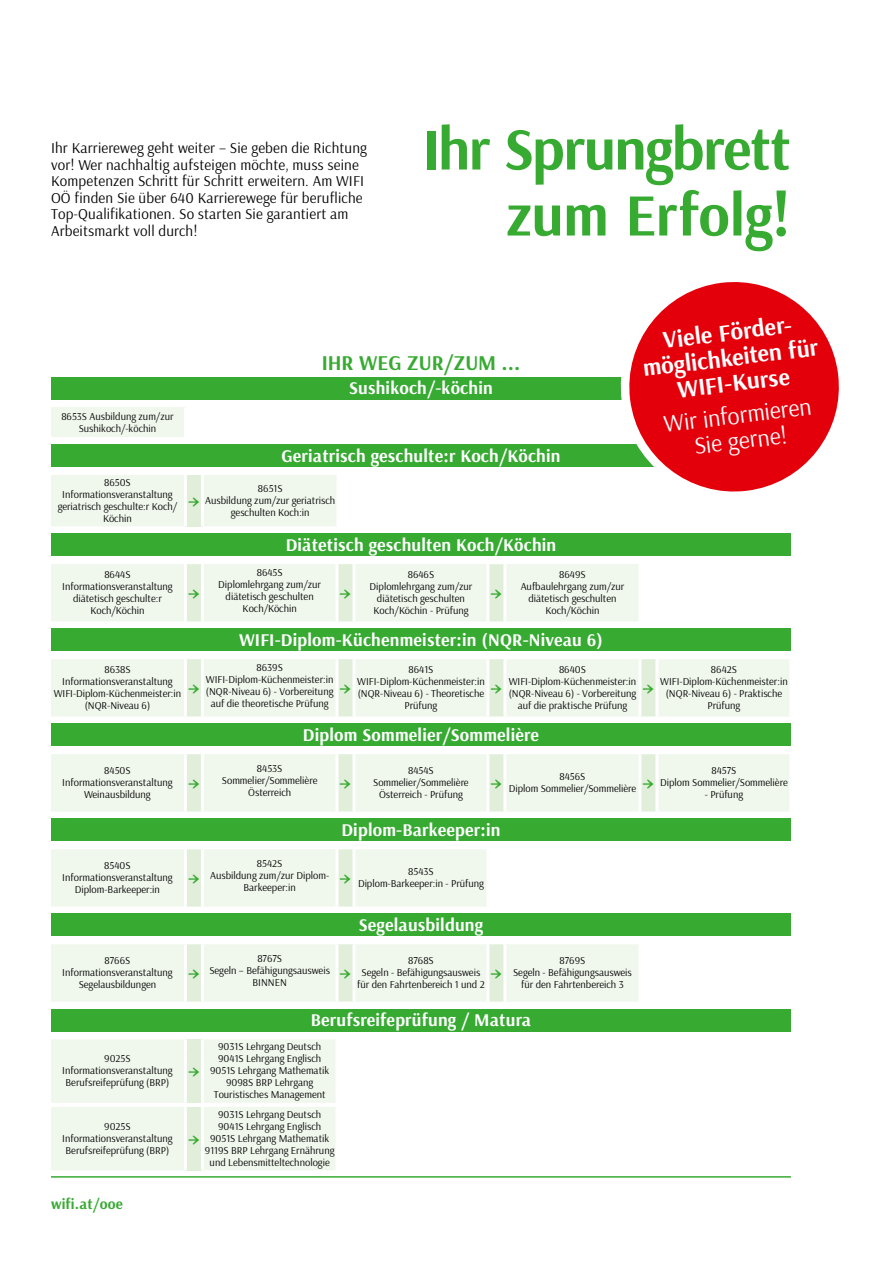
<style>
.page{position:relative;width:893px;height:1263px;background:#fff}
.page>*{position:absolute;margin:0;border:0;box-sizing:border-box;transform-origin:0 0}
.t1{font:700 60px/66px "Arsenal";letter-spacing:-.02em;color:#37aa32;text-align:right}
.t2{font:700 24px/25.5px "Arsenal";color:#fff;text-align:center}
.t3{font:24px/25.5px "Arsenal";color:#fff;text-align:center}
.t4{font:700 21px "Arsenal";color:#37aa32}
.t5{font:700 18px "Arsenal Two";letter-spacing:.01em;color:#fff}
.t6{font:700 18px "Arsenal";color:#37aa32}
.t7{font:15px/16.5px "Arsenal";letter-spacing:.01em;color:#000}
.t8{font:700 15px "Arsenal";letter-spacing:.01em;color:#37aa32}
.t9{font:10.5px/12px "Arsenal";color:#000;text-align:center}
</style>
<div class="page">
<div style="left:51px;top:377px;width:740px;height:22px;background:#37aa32"></div>
<div style="left:51px;top:445px;width:740px;height:22px;background:#37aa32"></div>
<div style="left:51px;top:534px;width:740px;height:22px;background:#37aa32"></div>
<div style="left:51px;top:629px;width:740px;height:22px;background:#37aa32"></div>
<div style="left:51px;top:724px;width:740px;height:22px;background:#37aa32"></div>
<div style="left:51px;top:819px;width:740px;height:22px;background:#37aa32"></div>
<div style="left:51px;top:914px;width:740px;height:22px;background:#37aa32"></div>
<div style="left:51px;top:1009px;width:740px;height:22px;background:#37aa32"></div>
<div style="left:51px;top:407px;width:134px;height:30px;background:#f0f7ec"></div>
<hr style="left:184px;top:407px;width:3px;height:15px;background:#fff">
<hr style="left:184px;top:422px;width:3px;height:15px;background:#fff">
<div style="left:51px;top:475px;width:285px;height:51px;background:#f0f7ec"></div>
<hr style="left:184px;top:475px;width:3px;height:15px;background:#fff">
<hr style="left:201px;top:475px;width:3px;height:15px;background:#fff">
<hr style="left:184px;top:490px;width:3px;height:36px;background:#fff">
<hr style="left:201px;top:490px;width:3px;height:36px;background:#fff">
<svg style="left:51px;top:564px;width:587px;height:57px;background:#eff6ea"></svg>
<hr style="left:184px;top:564px;width:3px;height:57px;background:#fff">
<hr style="left:201px;top:564px;width:3px;height:57px;background:#fff">
<hr style="left:335px;top:564px;width:3px;height:57px;background:#fff">
<hr style="left:352px;top:564px;width:3px;height:57px;background:#fff">
<hr style="left:486px;top:564px;width:3px;height:57px;background:#fff">
<hr style="left:503px;top:564px;width:3px;height:57px;background:#fff">
<svg style="left:51px;top:659px;width:738px;height:57px;background:#eef6ea"></svg>
<hr style="left:184px;top:659px;width:3px;height:57px;background:#fff">
<hr style="left:201px;top:659px;width:3px;height:57px;background:#fff">
<hr style="left:335px;top:659px;width:3px;height:57px;background:#fff">
<hr style="left:352px;top:659px;width:3px;height:57px;background:#fff">
<hr style="left:486px;top:659px;width:3px;height:57px;background:#fff">
<hr style="left:503px;top:659px;width:3px;height:57px;background:#fff">
<hr style="left:638px;top:659px;width:3px;height:57px;background:#fff">
<hr style="left:655px;top:659px;width:3px;height:57px;background:#fff">
<svg style="left:51px;top:754px;width:738px;height:57px;background:#eef6ea"></svg>
<hr style="left:184px;top:754px;width:3px;height:57px;background:#fff">
<hr style="left:201px;top:754px;width:3px;height:57px;background:#fff">
<hr style="left:335px;top:754px;width:3px;height:57px;background:#fff">
<hr style="left:352px;top:754px;width:3px;height:57px;background:#fff">
<hr style="left:486px;top:754px;width:3px;height:57px;background:#fff">
<hr style="left:503px;top:754px;width:3px;height:57px;background:#fff">
<hr style="left:638px;top:754px;width:3px;height:57px;background:#fff">
<hr style="left:655px;top:754px;width:3px;height:57px;background:#fff">
<div style="left:51px;top:849px;width:435px;height:57px;background:#f0f7ec"></div>
<hr style="left:184px;top:849px;width:3px;height:57px;background:#fff">
<hr style="left:201px;top:849px;width:3px;height:57px;background:#fff">
<hr style="left:335px;top:849px;width:3px;height:57px;background:#fff">
<hr style="left:352px;top:849px;width:3px;height:57px;background:#fff">
<div style="left:51px;top:944px;width:587px;height:58px;background:#f0f7ec"></div>
<hr style="left:184px;top:944px;width:3px;height:58px;background:#fff">
<hr style="left:201px;top:944px;width:3px;height:58px;background:#fff">
<hr style="left:335px;top:944px;width:3px;height:58px;background:#fff">
<hr style="left:352px;top:944px;width:3px;height:58px;background:#fff">
<hr style="left:486px;top:944px;width:3px;height:58px;background:#fff">
<hr style="left:503px;top:944px;width:3px;height:58px;background:#fff">
<svg style="left:51px;top:1039px;width:285px;height:131px;background:#eff6eb"></svg>
<hr style="left:184px;top:1107px;width:3px;height:15px;background:#fff">
<hr style="left:184px;top:1122px;width:3px;height:48px;background:#fff">
<hr style="left:201px;top:1107px;width:3px;height:15px;background:#fff">
<hr style="left:335px;top:1107px;width:3px;height:15px;background:#fff">
<hr style="left:201px;top:1122px;width:3px;height:48px;background:#fff">
<hr style="left:335px;top:1122px;width:3px;height:48px;background:#fff">
<hr style="left:51px;top:1176px;width:740px;height:2px;background:#37aa32">
<svg style="left:619px;top:282px;width:220px;height:210px;fill:#e3000b"></svg>
<p class="t7" style="left:51px;top:139px;width:318px">Ihr Karriereweg geht weiter – Sie geben die Richtung vor! Wer nachhaltig aufsteigen möchte, muss seine Kompetenzen Schritt für Schritt erweitern. Am WIFI OÖ finden Sie über 640 Karrierewege für berufliche Top-Qualifikationen. So starten Sie garantiert am Arbeitsmarkt voll durch!</p>
<h1 class="t1" style="left:422px;top:115px;width:370px">Ihr Sprungbrett zum Erfolg!</h1>
<p class="t9" style="left:61px;top:410px;width:114px">8653S Ausbildung zum/zur<br>Sushikoch/-köchin</p>
<p class="t9" style="left:58px;top:476px;width:121px">8650S<br>Informationsveranstaltung geriatrisch geschulte:r Koch/<br>Köchin</p>
<p class="t9" style="left:62px;top:568px;width:112px">8644S<br>Informationsveranstaltung diätetisch geschulte:r<br>Koch/Köchin</p>
<p class="t9" style="left:54px;top:663px;width:129px">8638S<br>Informationsveranstaltung<br>WIFI-Diplom-Küchenmeister:in (NQR-Niveau 6)</p>
<h3 class="t4" style="left:322px;top:348px;width:200px">IHR WEG ZUR/ZUM ...</h3>
<h3 class="t5" style="left:349px;top:377px;width:145px">Sushikoch/-köchin</h3>
<h3 class="t5" style="left:281px;top:444px;width:281px">Geriatrisch geschulte:r Koch/Köchin</h3>
<h3 class="t6" style="left:188px;top:488px;width:14px">→</h3>
<p class="t9" style="left:205px;top:482px;width:132px">8651S<br>Ausbildung zum/zur geriatrisch geschulten Koch:in</p>
<h3 class="t5" style="left:286px;top:533px;width:272px">Diätetisch geschulten Koch/Köchin</h3>
<h3 class="t6" style="left:188px;top:580px;width:14px">→</h3>
<p class="t9" style="left:218px;top:566px;width:104px">8645S<br>Diplomlehrgang zum/zur diätetisch geschulten<br>Koch/Köchin</p>
<p class="t9" style="left:521px;top:568px;width:105px">8649S<br>Aufbaulehrgang zum/zur diätetisch geschulten<br>Koch/Köchin</p>
<h3 class="t5" style="left:239px;top:628px;width:365px">WIFI-Diplom-Küchenmeister:in (NQR-Niveau 6)</h3>
<p class="t9" style="left:370px;top:568px;width:104px">8646S<br>Diplomlehrgang zum/zur diätetisch geschulten<br>Koch/Köchin - Prüfung</p>
<h3 class="t6" style="left:339px;top:580px;width:14px">→</h3>
<h3 class="t6" style="left:490px;top:580px;width:14px">→</h3>
<h2 class="t2" style="left:638px;top:330px;width:178px;rotate:-7deg">Viele Förder&shy;möglichkeiten für<br>WIFI-Kurse</h2>
<h2 class="t3" style="left:662px;top:411px;width:150px;rotate:-7deg">Wir informieren<br>Sie gerne!</h2>
<p class="t9" style="left:206px;top:661px;width:129px">8639S<br>WIFI-Diplom-Küchenmeister:in (NQR-Niveau 6) - Vorbereitung auf die theoretische Prüfung</p>
<p class="t9" style="left:357px;top:663px;width:129px">8641S<br>WIFI-Diplom-Küchenmeister:in (NQR-Niveau 6) - Theoretische<br>Prüfung</p>
<p class="t9" style="left:509px;top:663px;width:129px">8640S<br>WIFI-Diplom-Küchenmeister:in (NQR-Niveau 6) - Vorbereitung auf die praktische Prüfung</p>
<p class="t9" style="left:660px;top:663px;width:129px">8642S<br>WIFI-Diplom-Küchenmeister:in (NQR-Niveau 6) - Praktische<br>Prüfung</p>
<h3 class="t6" style="left:188px;top:675px;width:14px">→</h3>
<h3 class="t6" style="left:339px;top:675px;width:14px">→</h3>
<h3 class="t6" style="left:490px;top:675px;width:14px">→</h3>
<h3 class="t6" style="left:642px;top:675px;width:14px">→</h3>
<h3 class="t5" style="left:303px;top:723px;width:237px">Diplom Sommelier/Sommelière</h3>
<p class="t9" style="left:62px;top:764px;width:112px">8450S<br>Informationsveranstaltung<br>Weinausbildung</p>
<h3 class="t6" style="left:188px;top:770px;width:14px">→</h3>
<p class="t9" style="left:222px;top:762px;width:97px">8453S<br>Sommelier/Sommelière<br>Österreich</p>
<h3 class="t6" style="left:339px;top:770px;width:14px">→</h3>
<p class="t9" style="left:373px;top:764px;width:97px">8454S<br>Sommelier/Sommelière<br>Österreich - Prüfung</p>
<h3 class="t6" style="left:490px;top:770px;width:14px">→</h3>
<p class="t9" style="left:509px;top:770px;width:148px;text-align:left;text-indent:51px">8456S<br>Diplom Sommelier/Sommelière <sup>→</sup></p>
<p class="t9" style="left:660px;top:764px;width:129px">8457S<br>Diplom Sommelier/Sommelière</p>
<p class="t9" style="left:705px;top:788px;width:40px">- Prüfung</p>
<h3 class="t5" style="left:341px;top:819px;width:161px">Diplom-Barkeeper:in</h3>
<p class="t9" style="left:62px;top:859px;width:112px">8540S<br>Informationsveranstaltung<br>Diplom-Barkeeper:in</p>
<h3 class="t6" style="left:188px;top:865px;width:14px">→</h3>
<p class="t9" style="left:210px;top:857px;width:121px">8542S<br>Ausbildung zum/zur Diplom-<br>Barkeeper:in</p>
<h3 class="t6" style="left:339px;top:865px;width:14px">→</h3>
<p class="t9" style="left:358px;top:865px;width:127px">8543S<br>Diplom-Barkeeper:in - Prüfung</p>
<h3 class="t5" style="left:359px;top:914px;width:126px">Segelausbildung</h3>
<p class="t9" style="left:62px;top:954px;width:112px">8766S<br>Informationsveranstaltung<br>Segelausbildungen</p>
<h3 class="t6" style="left:188px;top:960px;width:14px">→</h3>
<p class="t9" style="left:209px;top:952px;width:122px">8767S<br>Segeln – Befähigungsausweis<br>BINNEN</p>
<h3 class="t6" style="left:339px;top:960px;width:14px">→</h3>
<p class="t9" style="left:357px;top:954px;width:129px">8768S<br>Segeln - Befähigungsausweis für den Fahrtenbereich 1 und 2</p>
<h3 class="t6" style="left:490px;top:960px;width:14px">→</h3>
<p class="t9" style="left:513px;top:954px;width:120px">8769S<br>Segeln - Befähigungsausweis für den Fahrtenbereich 3</p>
<h3 class="t5" style="left:311px;top:1009px;width:222px">Berufsreifeprüfung / Matura</h3>
<p class="t9" style="left:62px;top:1053px;width:112px">9025S<br>Informationsveranstaltung<br>Berufsreifeprüfung (BRP)</p>
<h3 class="t6" style="left:188px;top:1058px;width:14px">→</h3>
<p class="t9" style="left:210px;top:1041px;width:121px">9031S Lehrgang Deutsch<br>9041S Lehrgang Englisch<br>9051S Lehrgang Mathematik<br>9098S BRP Lehrgang<br>Touristisches Management</p>
<p class="t9" style="left:205px;top:1108px;width:131px">9031S Lehrgang Deutsch<br>9041S Lehrgang Englisch<br>9051S Lehrgang Mathematik<br>9119S BRP Lehrgang Ernährung und Lebensmitteltechnologie</p>
<p class="t9" style="left:62px;top:1120px;width:112px">9025S<br>Informationsveranstaltung<br>Berufsreifeprüfung (BRP)</p>
<h3 class="t6" style="left:188px;top:1126px;width:14px">→</h3>
<h3 class="t8" style="left:51px;top:1193px;width:73px">wifi.at/ooe</h3>
</div>
